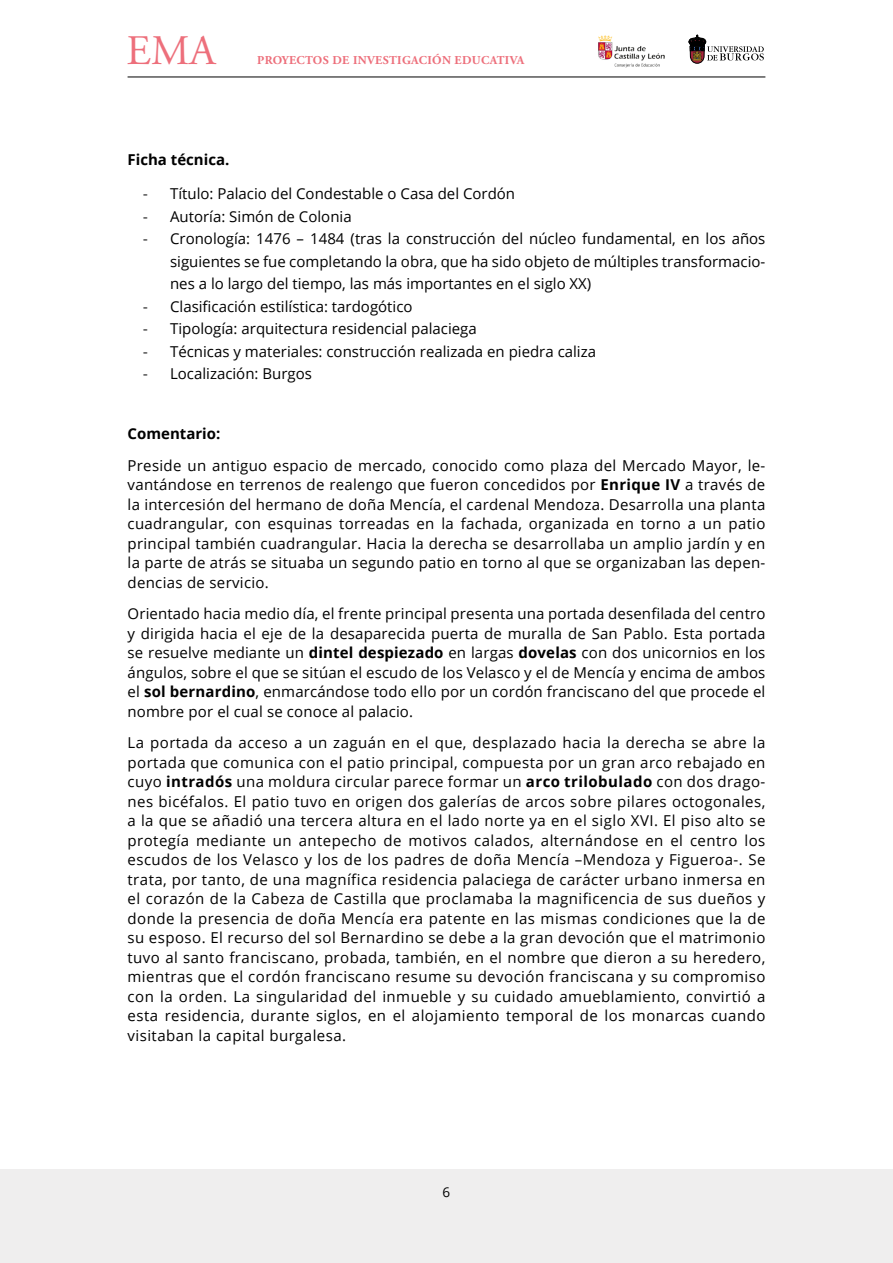
<style>
.page{position:relative;width:893px;height:1263px;background:#fff}
.page>*{position:absolute;margin:0;border:0;box-sizing:border-box;transform-origin:0 0}
.t1{font:42px "Adobe Garamond Pro";color:#ed6f7b}
.t2{font:15px/19.5px "Open Sans";color:#000;text-align:justify}
.t3{font:700 15px "Open Sans";color:#000}
.t4{font:13.5px "Open Sans";color:#000}
.t5{font:700 12px "Adobe Garamond Pro";letter-spacing:.03em;color:#ed6f7b}
.s1{font-family:"Myriad Pro"}
.s2{font-weight:700}
</style>
<div class="page">
<div style="left:0;top:1169px;width:893px;height:94px;background:#efeeee"></div>
<svg style="left:689px;top:35px;width:75px;height:28px"></svg>
<img style="left:598px;top:35px;width:67px;height:33px">
<hr style="left:128px;top:77px;width:637px;height:1px;background:#000">
<h1 class="t1" style="left:126px;top:26px;width:90px">EMA</h1>
<p class="t5" style="left:257px;top:53px;width:269px">PROYECTOS DE INVESTIGACIÓN EDUCATIVA</p>
<p class="t3" style="left:128px;top:149px;width:103px">Ficha técnica.</p>
<p class="t2" style="left:143px;top:183px;width:374px"><span class="s1">-</span> Título: Palacio del Condestable o Casa del Cordón</p>
<p class="t2" style="left:143px;top:206px;width:210px"><span class="s1">-</span> Autoría: Simón de Colonia</p>
<p class="t2" style="left:170px;top:227px;width:597px;line-height:22.5px;text-indent:-27px"><span class="s1">-</span> Cronología: 1476 – 1484 (tras la construcción del núcleo fundamental, en los años siguientes se fue completando la obra, que ha sido objeto de múltiples transformacio&shy;nes a lo largo del tiempo, las más importantes en el siglo XX)</p>
<p class="t2" style="left:143px;top:296px;width:271px"><span class="s1">-</span> Clasificación estilística: tardogótico</p>
<p class="t2" style="left:143px;top:318px;width:335px"><span class="s1">-</span> Tipología: arquitectura residencial palaciega</p>
<p class="t2" style="left:143px;top:341px;width:454px"><span class="s1">-</span> Técnicas y materiales: construcción realizada en piedra caliza</p>
<p class="t2" style="left:143px;top:363px;width:170px"><span class="s1">-</span> Localización: Burgos</p>
<p class="t3" style="left:128px;top:423px;width:94px">Comentario:</p>
<p class="t2" style="left:128px;top:455px;width:639px">Preside un antiguo espacio de mercado, conocido como plaza del Mercado Mayor, le&shy;vantándose en terrenos de realengo que fueron concedidos por <span class="s2">Enrique IV</span> a través de la intercesión del hermano de doña Mencía, el cardenal Mendoza. Desarrolla una planta cuadrangular, con esquinas torreadas en la fachada, organizada en torno a un patio principal también cuadrangular. Hacia la derecha se desarrollaba un amplio jardín y en la parte de atrás se situaba un segundo patio en torno al que se organizaban las depen&shy;dencias de servicio.</p>
<p class="t2" style="left:128px;top:603px;width:639px">Orientado hacia medio día, el frente principal presenta una portada desenfilada del centro y dirigida hacia el eje de la desaparecida puerta de muralla de San Pablo. Esta portada se resuelve mediante un <span class="s2">dintel despiezado</span> en largas <span class="s2">dovelas</span> con dos unicornios en los ángulos, sobre el que se sitúan el escudo de los Velasco y el de Mencía y encima de ambos el <span class="s2">sol bernardino</span>, enmarcándose todo ello por un cordón franciscano del que procede el nombre por el cual se conoce al palacio.</p>
<p class="t2" style="left:128px;top:732px;width:639px">La portada da acceso a un zaguán en el que, desplazado hacia la derecha se abre la portada que comunica con el patio principal, compuesta por un gran arco rebajado en cuyo <span class="s2">intradós</span> una moldura circular parece formar un <span class="s2">arco trilobulado</span> con dos drago&shy;nes bicéfalos. El patio tuvo en origen dos galerías de arcos sobre pilares octogonales, a la que se añadió una tercera altura en el lado norte ya en el siglo XVI. El piso alto se protegía mediante un antepecho de motivos calados, alternándose en el centro los escudos de los Velasco y los de los padres de doña Mencía –Mendoza y Figueroa-. Se trata, por tanto, de una magnífica residencia palaciega de carácter urbano inmersa en el corazón de la Cabeza de Castilla que proclamaba la magnificencia de sus dueños y donde la presencia de doña Mencía era patente en las mismas condiciones que la de su esposo. El recurso del sol Bernardino se debe a la gran devoción que el matrimonio tuvo al santo franciscano, probada, también, en el nombre que dieron a su heredero, mientras que el cordón franciscano resume su devoción franciscana y su compromiso con la orden. La singularidad del inmueble y su cuidado amueblamiento, convirtió a esta residencia, durante siglos, en el alojamiento temporal de los monarcas cuando visitaban la capital burgalesa.</p>
<p class="t4" style="left:443px;top:1182px;width:9px">6</p>
</div>
